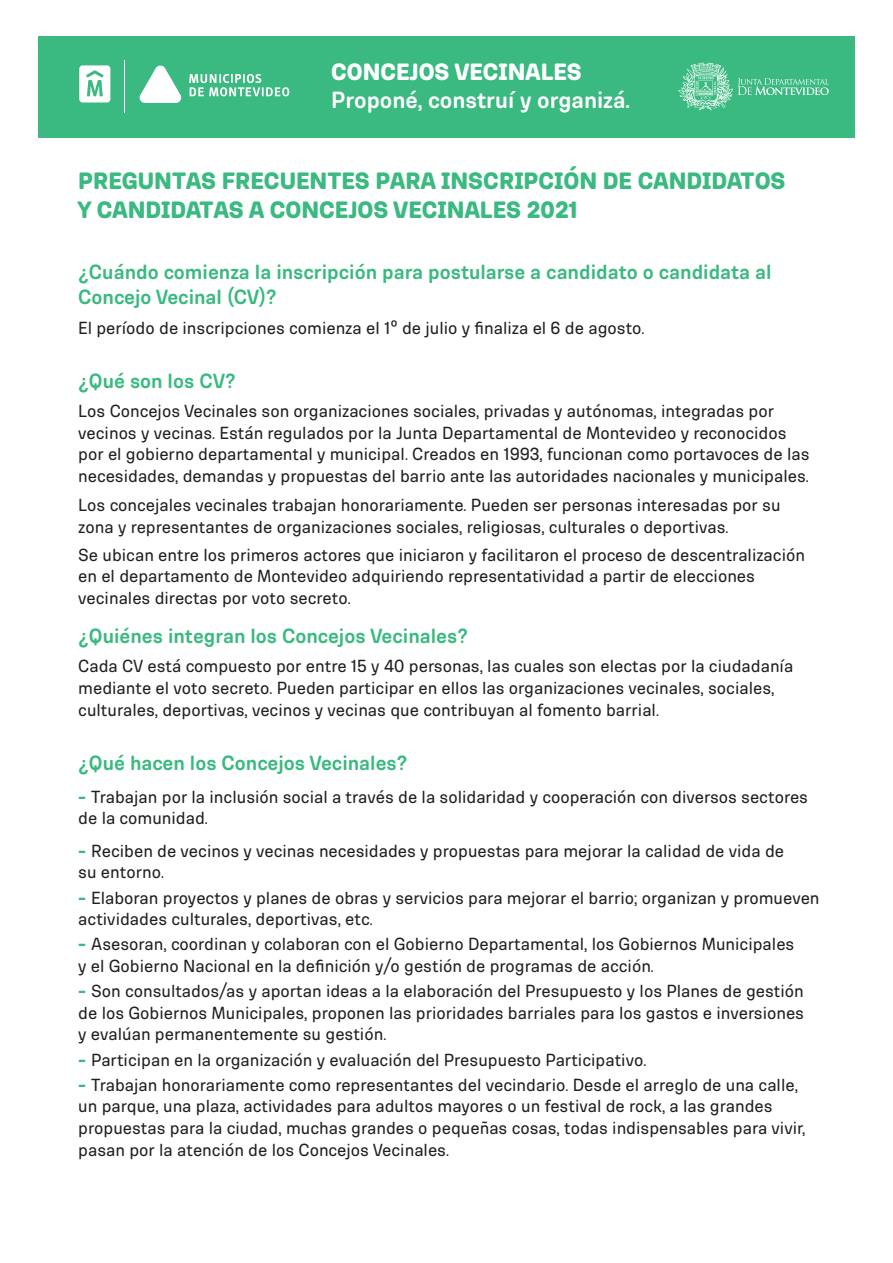
<style>
.page{position:relative;width:893px;height:1263px;background:#fff}
.page>*{position:absolute;margin:0;border:0;box-sizing:border-box;transform-origin:0 0}
.t1{font:900 24px/28.8px "Ciudadana";color:#3ab980}
.t2{font:700 23.85px "Ciudadana";color:#fff}
.t3{font:900 23.85px "Ciudadana";color:#fff}
.t4{font:700 21px/25.2px "Ciudadana";color:#3ab980}
.t5{font:18px/21.6px "Ciudadana";color:#231f20}
.s1{font-weight:700;font-size:21px;color:#3ab980}
</style>
<div class="page">
<div style="left:38px;top:36px;width:817px;height:101px;background:#3ab980"></div>
<hr style="left:124px;top:60px;width:1px;height:53px;background:#fff">
<svg style="left:139px;top:65px;width:43px;height:38px"></svg>
<svg style="left:189px;top:74px;width:100px;height:22px"></svg>
<svg style="left:79px;top:65px;width:31px;height:37px"></svg>
<svg style="left:678px;top:63px;width:151px;height:47px"></svg>
<h2 class="t3" style="left:331px;top:57px;width:252px">CONCEJOS VECINALES</h2>
<h2 class="t2" style="left:331px;top:86px;width:300px">Proponé, construí y organizá.</h2>
<h1 class="t1" style="left:78px;top:166px;width:709px">PREGUNTAS FRECUENTES PARA INSCRIPCIÓN DE CANDIDATOS<br>Y CANDIDATAS A CONCEJOS VECINALES 2021</h1>
<p class="t4" style="left:78px;top:259px;width:695px">¿Cuándo comienza la inscripción para postularse a candidato o candidata al<br>Concejo Vecinal (CV)?</p>
<p class="t5" style="left:78px;top:316px;width:568px">El período de inscripciones comienza el 1º de julio y finaliza el 6 de agosto.</p>
<p class="t4" style="left:78px;top:368px;width:159px">¿Qué son los CV?</p>
<p class="t5" style="left:78px;top:400px;width:733px">Los Concejos Vecinales son organizaciones sociales, privadas y autónomas, integradas por vecinos y vecinas. Están regulados por la Junta Departamental de Montevideo y reconocidos por el gobierno departamental y municipal. Creados en 1993, funcionan como portavoces de las necesidades, demandas y propuestas del barrio ante las autoridades nacionales y municipales.</p>
<p class="t5" style="left:78px;top:494px;width:704px">Los concejales vecinales trabajan honorariamente. Pueden ser personas interesadas por su zona y representantes de organizaciones sociales, religiosas, culturales o deportivas.</p>
<p class="t5" style="left:78px;top:543px;width:728px">Se ubican entre los primeros actores que iniciaron y facilitaron el proceso de descentralización en el departamento de Montevideo adquiriendo representatividad a partir de elecciones vecinales directas por voto secreto.</p>
<p class="t4" style="left:78px;top:623px;width:391px">¿Quiénes integran los Concejos Vecinales?</p>
<p class="t5" style="left:78px;top:655px;width:717px">Cada CV está compuesto por entre 15 y 40 personas, las cuales son electas por la ciudadanía mediante el voto secreto. Pueden participar en ellos las organizaciones vecinales, sociales, culturales, deportivas, vecinos y vecinas que contribuyan al fomento barrial.</p>
<p class="t4" style="left:78px;top:750px;width:331px">¿Qué hacen los Concejos Vecinales?</p>
<p class="t5" style="left:78px;top:785px;width:731px"><span class="s1">-</span> Trabajan por la inclusión social a través de la solidaridad y cooperación con diversos sectores de la comunidad.</p>
<p class="t5" style="left:78px;top:840px;width:707px"><span class="s1">-</span> Reciben de vecinos y vecinas necesidades y propuestas para mejorar la calidad de vida de su entorno.</p>
<p class="t5" style="left:78px;top:886px;width:743px"><span class="s1">-</span> Elaboran proyectos y planes de obras y servicios para mejorar el barrio; organizan y promueven actividades culturales, deportivas, etc.</p>
<p class="t5" style="left:78px;top:933px;width:718px"><span class="s1">-</span> Asesoran, coordinan y colaboran con el Gobierno Departamental, los Gobiernos Municipales y el Gobierno Nacional en la definición y/o gestión de programas de acción.</p>
<p class="t5" style="left:78px;top:980px;width:727px;text-align:justify"><span class="s1">-</span> Son consultados/as y aportan ideas a la elaboración del Presupuesto y los Planes de gestión de los Gobiernos Municipales, proponen las prioridades barriales para los gastos e inversiones y evalúan permanentemente su gestión.</p>
<p class="t5" style="left:78px;top:1048px;width:569px"><span class="s1">-</span> Participan en la organización y evaluación del Presupuesto Participativo.</p>
<p class="t5" style="left:78px;top:1074px;width:729px"><span class="s1">-</span> Trabajan honorariamente como representantes del vecindario. Desde el arreglo de una calle, un parque, una plaza, actividades para adultos mayores o un festival de rock, a las grandes propuestas para la ciudad, muchas grandes o pequeñas cosas, todas indispensables para vivir, pasan por la atención de los Concejos Vecinales.</p>
</div>
